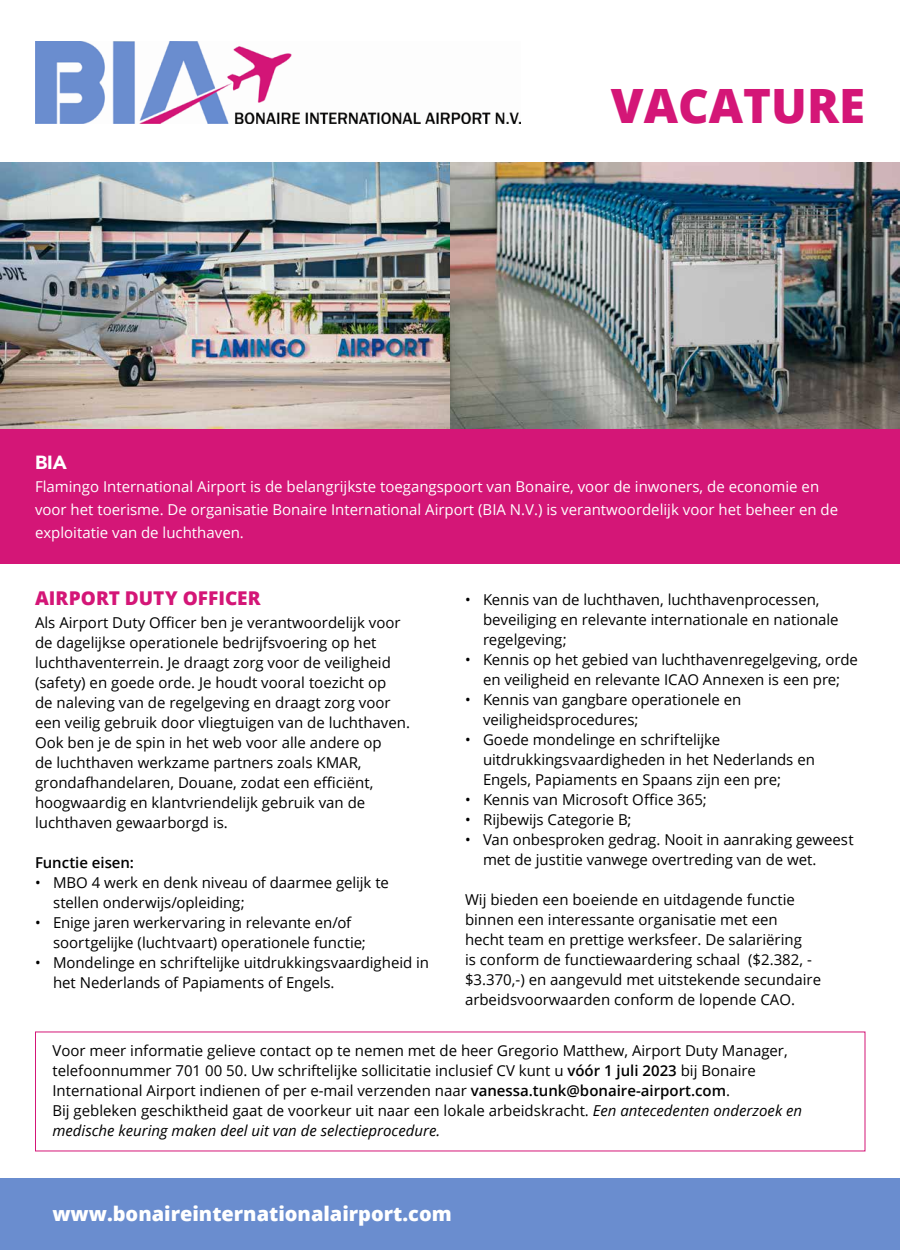
<style>
.page{position:relative;width:900px;height:1250px;background:#fff}
.page>*{position:absolute;margin:0;border:0;box-sizing:border-box;transform-origin:0 0}
.t1{font:800 47.3px "Open Sans";color:#d41677}
.t2{font:800 20px "Open Sans";color:#fff}
.t3{font:800 19px "Open Sans";color:#d41677}
.t4{font:900 19px "Avenir";color:#fff}
.t5{font:15px/20px "Open Sans";color:#000}
.t6{font:15px/23px "Open Sans";color:#fff}
.t7{font:600 15px "Open Sans";color:#000}
.s1{font-weight:600}
.s2{font-style:italic}
</style>
<div class="page">
<img style="left:35px;top:42px;width:486px;height:82px">
<img style="left:0;top:162px;width:900px;height:267px">
<div style="left:0;top:1178px;width:900px;height:72px;background:#6a8dcf"></div>
<div style="left:0;top:429px;width:900px;height:135px;background:#d41677"></div>
<h1 class="t1" style="left:611px;top:70px;width:256px">VACATURE</h1>
<p class="t4" style="left:35px;top:446px;width:34px">BIA</p>
<p class="t6" style="left:35px;top:475px;width:805px">Flamingo International Airport is de belangrijkste toegangspoort van Bonaire, voor de inwoners, de economie en voor het toerisme. De organisatie Bonaire International Airport (BIA N.V.) is verantwoordelijk voor het beheer en de exploitatie van de luchthaven.</p>
<p class="t3" style="left:35px;top:584px;width:227px">AIRPORT DUTY OFFICER</p>
<p class="t5" style="left:35px;top:612px;width:377px">Als Airport Duty Officer ben je verantwoordelijk voor de dagelijkse operationele bedrijfsvoering op het luchthaventerrein. Je draagt zorg voor de veiligheid (safety) en goede orde. Je houdt vooral toezicht op<br>de naleving van de regelgeving en draagt zorg voor een veilig gebruik door vliegtuigen van de luchthaven.<br>Ook ben je de spin in het web voor alle andere op<br>de luchthaven werkzame partners zoals KMAR, grondafhandelaren, Douane, zodat een efficiënt, hoogwaardig en klantvriendelijk gebruik van de luchthaven gewaarborgd is.</p>
<p class="t7" style="left:35px;top:852px;width:101px">Functie eisen:</p>
<p class="t5" style="left:53px;top:872px;width:337px;text-indent:-18px">• MBO 4 werk en denk niveau of daarmee gelijk te stellen onderwijs/opleiding;</p>
<p class="t5" style="left:53px;top:912px;width:314px;text-indent:-18px">• Enige jaren werkervaring in relevante en/of soortgelijke (luchtvaart) operationele functie;</p>
<p class="t5" style="left:53px;top:952px;width:378px;text-indent:-18px">• Mondelinge en schriftelijke uitdrukkingsvaardigheid in het Nederlands of Papiaments of Engels.</p>
<p class="t5" style="left:483px;top:589px;width:357px;text-indent:-18px">• Kennis van de luchthaven, luchthavenprocessen, beveiliging en relevante internationale en nationale regelgeving;</p>
<p class="t5" style="left:465px;top:649px;width:395px;text-align:center">• Kennis op het gebied van luchthavenregelgeving, orde en veiligheid en relevante ICAO Annexen is een pre;</p>
<p class="t5" style="left:483px;top:689px;width:260px;text-indent:-18px">• Kennis van gangbare operationele en veiligheidsprocedures;</p>
<p class="t5" style="left:483px;top:729px;width:333px;text-indent:-18px">• Goede mondelinge en schriftelijke uitdrukkingsvaardigheden in het Nederlands en<br>Engels, Papiaments en Spaans zijn een pre;</p>
<p class="t5" style="left:465px;top:789px;width:243px">• Kennis van Microsoft Office 365;</p>
<p class="t5" style="left:465px;top:809px;width:168px">• Rijbewijs Categorie B;</p>
<p class="t5" style="left:483px;top:829px;width:372px;text-indent:-18px">• Van onbesproken gedrag. Nooit in aanraking geweest met de justitie vanwege overtreding van de wet.</p>
<p class="t5" style="left:465px;top:889px;width:358px">Wij bieden een boeiende en uitdagende functie binnen een interessante organisatie met een<br>hecht team en prettige werksfeer. De salariëring<br>is conform de functiewaardering schaal ($2.382, - $3.370,-) en aangevuld met uitstekende secundaire arbeidsvoorwaarden conform de lopende CAO.</p>
<p class="t5" style="left:52px;top:1040px;width:751px">Voor meer informatie gelieve contact op te nemen met de heer Gregorio Matthew, Airport Duty Manager, telefoonnummer 701 00 50. Uw schriftelijke sollicitatie inclusief CV kunt u <span class="s1">vóór 1 juli 2023</span> bij Bonaire International Airport indienen of per e-mail verzenden naar <span class="s1">vanessa.tunk@bonaire-airport.com</span>.<br>Bij gebleken geschiktheid gaat de voorkeur uit naar een lokale arbeidskracht. <span class="s2">Een antecedenten onderzoek en medische keuring maken deel uit van de selectieprocedure.</span></p>
<h2 class="t2" style="left:52px;top:1199px;width:401px">www.bonaireinternationalairport.com</h2>
</div>
